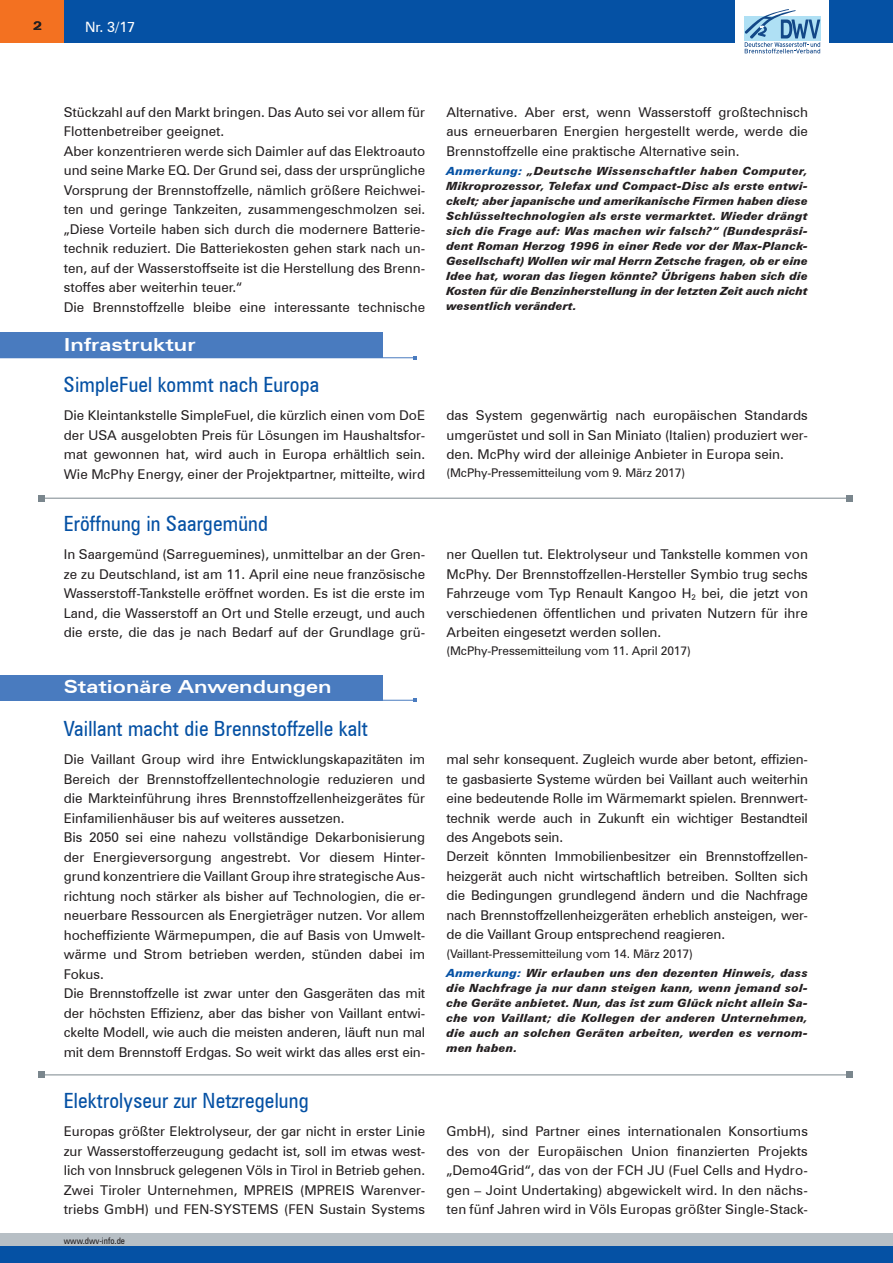
<style>
.page{position:relative;width:893px;height:1263px;background:#fff}
.page>*{position:absolute;margin:0;border:0;box-sizing:border-box;transform-origin:0 0}
.t1{font:condensed 21px "Zurich BT";letter-spacing:.01em;color:#0551a4}
.t2{font:700 expanded 18px "Zurich BT";color:#fff}
.t3{font:14.25px "Zurich BT";color:#fff}
.t4{font:13.5px/19.5px "Zurich BT";color:#231f20;text-align:justify}
.t5{font:12px "Zurich BT";letter-spacing:-.01em;color:#231f20}
.t6{font:700 expanded 12px "Zurich BT";color:#231f20}
.t7{font:italic 900 11.25px/15px "Zurich BT";letter-spacing:.01em;color:#231f20;text-align:justify}
.t8{font:condensed 9px "Zurich BT";color:#231f20}
.s1{color:#0551a4}
</style>
<div class="page">
<div style="left:64px;top:0;width:829px;height:43px;background:#0551a4"></div>
<div style="left:0;top:0;width:64px;height:43px;background:#f37121"></div>
<div style="left:736px;top:0;width:93px;height:60px;background:#fff"></div>
<div style="left:0;top:1246px;width:893px;height:17px;background:#0551a4"></div>
<div style="left:0;top:1233px;width:893px;height:13px;background:#b7bfc5"></div>
<div style="left:744px;top:16px;width:38px;height:25px;background:#afe0f4"></div>
<div style="left:781px;top:16px;width:40px;height:25px;background:#afe0f4"></div>
<svg style="left:745px;top:9px;width:75px;height:44px"></svg>
<div style="left:0;top:333px;width:383px;height:25px;background:#497bbf"></div>
<hr style="left:0;top:357px;width:414px;height:1px;background:#497bbf">
<div style="left:0;top:675px;width:383px;height:26px;background:#497bbf"></div>
<hr style="left:0;top:700px;width:414px;height:1px;background:#497bbf">
<hr style="left:41px;top:498px;width:808px;height:1px;background:#7a868d">
<div style="left:38px;top:495px;width:7px;height:6px;background:#7a868d"></div>
<div style="left:846px;top:495px;width:7px;height:6px;background:#7a868d"></div>
<hr style="left:41px;top:1074px;width:808px;height:1px;background:#7a868d">
<div style="left:38px;top:1071px;width:7px;height:7px;background:#7a868d"></div>
<div style="left:846px;top:1071px;width:7px;height:7px;background:#7a868d"></div>
<p class="t6" style="left:33px;top:19px;width:10px">2</p>
<p class="t3" style="left:85px;top:18px;width:52px">Nr. 3/17</p>
<p class="t4" style="left:64px;top:102px;width:363px;text-align:left">Stückzahl auf den Markt bringen. Das Auto sei vor allem für Flottenbetreiber geeignet.<br>Aber konzentrieren werde sich Daimler auf das Elektroauto und seine Marke EQ. Der Grund sei, dass der ursprüngliche Vorsprung der Brennstoffzelle, nämlich größere Reichwei&shy;ten und geringe Tankzeiten, zusammengeschmolzen sei. „Diese Vorteile haben sich durch die modernere Batterie&shy;technik reduziert. Die Batteriekosten gehen stark nach un&shy;ten, auf der Wasserstoffseite ist die Herstellung des Brenn&shy;stoffes aber weiterhin teuer.“<br>Die Brennstoffzelle bleibe eine interessante technische</p>
<p class="t4" style="left:446px;top:102px;width:363px">Alternative. Aber erst, wenn Wasserstoff großtechnisch aus erneuerbaren Energien hergestellt werde, werde die Brennstoffzelle eine praktische Alternative sein.</p>
<p class="t7" style="left:446px;top:163px;width:363px"><span class="s1">Anmerkung:</span> „Deutsche Wissenschaftler haben Computer, Mikroprozessor, Telefax und Compact-Disc als erste entwi&shy;ckelt; aber japanische und amerikanische Firmen haben diese Schlüsseltechnologien als erste vermarktet. Wieder drängt sich die Frage auf: Was machen wir falsch?“ (Bundespräsi&shy;dent Roman Herzog 1996 in einer Rede vor der Max-Planck-Gesellschaft) Wollen wir mal Herrn Zetsche fragen, ob er eine Idee hat, woran das liegen könnte? Übrigens haben sich die Kosten für die Benzinherstellung in der letzten Zeit auch nicht wesentlich verändert.</p>
<h2 class="t2" style="left:64px;top:334px;width:133px">Infrastruktur</h2>
<h1 class="t1" style="left:64px;top:372px;width:257px">SimpleFuel kommt nach Europa</h1>
<p class="t4" style="left:64px;top:406px;width:363px">Die Kleintankstelle SimpleFuel, die kürzlich einen vom DoE der USA ausgelobten Preis für Lösungen im Haushaltsfor&shy;mat gewonnen hat, wird auch in Europa erhältlich sein.<br>Wie McPhy Energy, einer der Projektpartner, mitteilte, wird</p>
<p class="t4" style="left:446px;top:406px;width:363px">das System gegenwärtig nach europäischen Standards umgerüstet und soll in San Miniato (Italien) produziert wer&shy;den. McPhy wird der alleinige Anbieter in Europa sein.</p>
<p class="t5" style="left:446px;top:466px;width:240px">(McPhy-Pressemitteilung vom 9. März 2017)</p>
<h1 class="t1" style="left:64px;top:511px;width:206px">Eröffnung in Saargemünd</h1>
<p class="t4" style="left:64px;top:545px;width:363px">In Saargemünd (Sarreguemines), unmittelbar an der Gren&shy;ze zu Deutschland, ist am 11. April eine neue französische Wasserstoff-Tankstelle eröffnet worden. Es ist die erste im Land, die Wasserstoff an Ort und Stelle erzeugt, und auch die erste, die das je nach Bedarf auf der Grundlage grü-</p>
<p class="t4" style="left:446px;top:545px;width:363px">ner Quellen tut. Elektrolyseur und Tankstelle kommen von McPhy. Der Brennstoffzellen-Hersteller Symbio trug sechs Fahrzeuge vom Typ Renault Kangoo H<sub>2</sub> bei, die jetzt von verschiedenen öffentlichen und privaten Nutzern für ihre Arbeiten eingesetzt werden sollen.</p>
<p class="t5" style="left:446px;top:644px;width:246px">(McPhy-Pressemitteilung vom 11. April 2017)</p>
<h2 class="t2" style="left:64px;top:676px;width:269px">Stationäre Anwendungen</h2>
<h1 class="t1" style="left:64px;top:716px;width:306px">Vaillant macht die Brennstoffzelle kalt</h1>
<p class="t4" style="left:64px;top:749px;width:363px;text-align:left">Die Vaillant Group wird ihre Entwicklungskapazitäten im Bereich der Brennstoffzellentechnologie reduzieren und die Markteinführung ihres Brennstoffzellenheizgerätes für Einfamilienhäuser bis auf weiteres aussetzen.<br>Bis 2050 sei eine nahezu vollständige Dekarbonisierung der Energieversorgung angestrebt. Vor diesem Hinter&shy;grund konzentriere die Vaillant Group ihre strategische Aus&shy;richtung noch stärker als bisher auf Technologien, die er&shy;neuerbare Ressourcen als Energieträger nutzen. Vor allem hocheffiziente Wärmepumpen, die auf Basis von Umwelt&shy;wärme und Strom betrieben werden, stünden dabei im Fokus.<br>Die Brennstoffzelle ist zwar unter den Gasgeräten das mit der höchsten Effizienz, aber das bisher von Vaillant entwi&shy;ckelte Modell, wie auch die meisten anderen, läuft nun mal mit dem Brennstoff Erdgas. So weit wirkt das alles erst ein-</p>
<p class="t4" style="left:446px;top:749px;width:363px;text-align:left">mal sehr konsequent. Zugleich wurde aber betont, effizien&shy;te gasbasierte Systeme würden bei Vaillant auch weiterhin eine bedeutende Rolle im Wärmemarkt spielen. Brennwert&shy;technik werde auch in Zukunft ein wichtiger Bestandteil des Angebots sein.<br>Derzeit könnten Immobilienbesitzer ein Brennstoffzellen&shy;heizgerät auch nicht wirtschaftlich betreiben. Sollten sich die Bedingungen grundlegend ändern und die Nachfrage nach Brennstoffzellenheizgeräten erheblich ansteigen, wer&shy;de die Vaillant Group entsprechend reagieren.</p>
<p class="t5" style="left:446px;top:946px;width:248px">(Vaillant-Pressemitteilung vom 14. März 2017)</p>
<p class="t7" style="left:446px;top:965px;width:363px"><span class="s1">Anmerkung:</span> Wir erlauben uns den dezenten Hinweis, dass die Nachfrage ja nur dann steigen kann, wenn jemand sol&shy;che Geräte anbietet. Nun, das ist zum Glück nicht allein Sa&shy;che von Vaillant; die Kollegen der anderen Unternehmen, die auch an solchen Geräten arbeiten, werden es vernom&shy;men haben.</p>
<h1 class="t1" style="left:64px;top:1088px;width:246px">Elektrolyseur zur Netzregelung</h1>
<p class="t4" style="left:64px;top:1121px;width:363px">Europas größter Elektrolyseur, der gar nicht in erster Linie zur Wasserstofferzeugung gedacht ist, soll im etwas west&shy;lich von Innsbruck gelegenen Völs in Tirol in Betrieb gehen.<br>Zwei Tiroler Unternehmen, MPREIS (MPREIS Warenver&shy;triebs GmbH) und FEN-SYSTEMS (FEN Sustain Systems</p>
<p class="t4" style="left:446px;top:1121px;width:363px">GmbH), sind Partner eines internationalen Konsortiums des von der Europäischen Union finanzierten Projekts „Demo4Grid“, das von der FCH JU (Fuel Cells and Hydro&shy;gen – Joint Undertaking) abgewickelt wird. In den nächs&shy;ten fünf Jahren wird in Völs Europas größter Single-Stack-</p>
<p class="t8" style="left:64px;top:1235px;width:63px">www.dwv-info.de</p>
</div>
